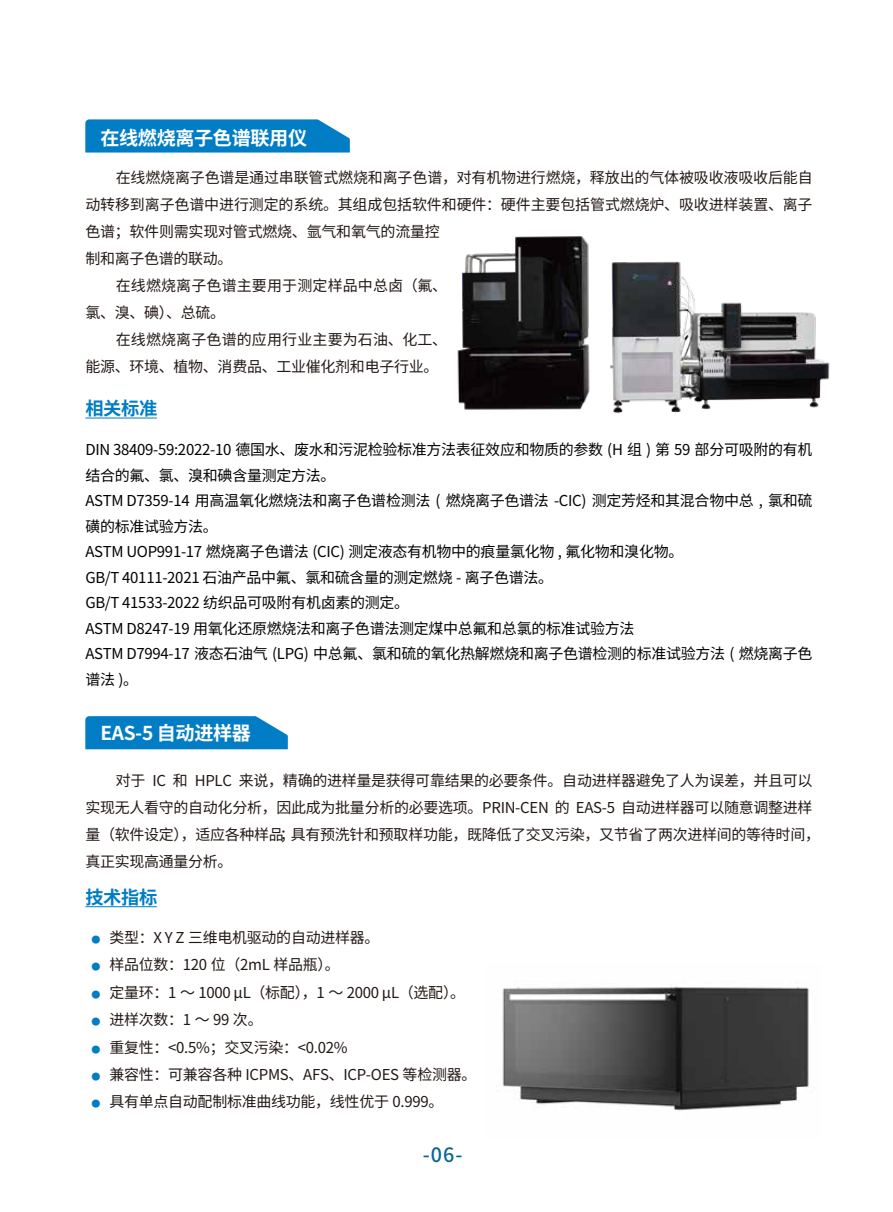
<style>
.page{position:relative;width:893px;height:1212px;background:#fff}
.page>*{position:absolute;margin:0;border:0;box-sizing:border-box;transform-origin:0 0}
.t1{font:500 19.8px "Source Han Sans CN";color:#0a6697}
.t2{font:700 19.2px "Noto Sans Hans";letter-spacing:-.02em;color:#fff}
.t3{font:700 18.3px "Noto Sans Hans";letter-spacing:-.02em;color:#007dc5}
.t4{font:15px/27px "Noto Sans Hans";letter-spacing:-.02em;color:#221815}
.t5{font:15px/25.5px "Noto Sans Hans";letter-spacing:-.02em;color:#040000}
.t6{font:15px "Noto Sans Hans";letter-spacing:.01em;color:#221815}
.s1{font-size:9px;color:#007dc5}
</style>
<div class="page">
<svg style="left:85px;top:716px;width:203px;height:33px;background:#0d83c8"></svg>
<svg style="left:85px;top:119px;width:265px;height:34px;background:#0f85c8"></svg>
<hr style="left:85px;top:418px;width:72px;height:1px;background:#007dc5">
<hr style="left:85px;top:906px;width:72px;height:1px;background:#007dc5">
<img style="left:457px;top:236px;width:373px;height:178px">
<img style="left:502px;top:986px;width:307px;height:125px">
<p class="t2" style="left:100px;top:127px;width:208px">在线燃烧离子色谱联用仪</p>
<p class="t4" style="left:116px;top:164px;width:698px">在线燃烧离子色谱是通过串联管式燃烧和离子色谱，对有机物进行燃烧，释放出的气体被吸收液吸收后能自</p>
<p class="t4" style="left:85px;top:191px;width:729px">动转移到离子色谱中进行测定的系统。其组成包括软件和硬件：硬件主要包括管式燃烧炉、吸收进样装置、离子</p>
<p class="t4" style="left:85px;top:218px;width:356px">色谱；软件则需实现对管式燃烧、氩气和氧气的流量控</p>
<p class="t4" style="left:85px;top:245px;width:149px">制和离子色谱的联动。</p>
<p class="t6" style="left:116px;top:277px;width:333px">在线燃烧离子色谱主要用于测定样品中总卤（氟、</p>
<p class="t4" style="left:85px;top:299px;width:141px">氯、溴、碘）、总硫。</p>
<p class="t6" style="left:116px;top:331px;width:333px">在线燃烧离子色谱的应用行业主要为石油、化工、</p>
<p class="t4" style="left:85px;top:353px;width:355px">能源、环境、植物、消费品、工业催化剂和电子行业。</p>
<p class="t3" style="left:85px;top:398px;width:73px">相关标准</p>
<p class="t5" style="left:85px;top:437px;width:729px">DIN 38409-59:2022-10 德国水、废水和污泥检验标准方法表征效应和物质的参数 (H 组 ) 第 59 部分可吸附的有机结合的氟、氯、溴和碘含量测定方法。<br>ASTM D7359-14 用高温氧化燃烧法和离子色谱检测法 ( 燃烧离子色谱法 -CIC) 测定芳烃和其混合物中总 , 氯和硫磺的标准试验方法。<br>ASTM UOP991-17 燃烧离子色谱法 (CIC) 测定液态有机物中的痕量氯化物 , 氟化物和溴化物。<br>GB/T 40111-2021 石油产品中氟、氯和硫含量的测定燃烧 - 离子色谱法。<br>GB/T 41533-2022 纺织品可吸附有机卤素的测定。<br>ASTM D8247-19 用氧化还原燃烧法和离子色谱法测定煤中总氟和总氯的标准试验方法<br>ASTM D7994-17 液态石油气 (LPG) 中总氟、氯和硫的氧化热解燃烧和离子色谱检测的标准试验方法 ( 燃烧离子色谱法 )。</p>
<p class="t2" style="left:100px;top:722px;width:152px">EAS-5 自动进样器</p>
<p class="t4" style="left:85px;top:768px;width:736px;text-indent:30px">对于 IC 和 HPLC 来说，精确的进样量是获得可靠结果的必要条件。自动进样器避免了人为误差，并且可以实现无人看守的自动化分析，因此成为批量分析的必要选项。PRIN-CEN 的 EAS-5 自动进样器可以随意调整进样量（软件设定），适应各种样品；具有预洗针和预取样功能，既降低了交叉污染，又节省了两次进样间的等待时间，真正实现高通量分析。</p>
<p class="t3" style="left:85px;top:887px;width:73px">技术指标</p>
<p class="t4" style="left:91px;top:924px;width:290px"><span class="s1">●</span> 类型：X Y Z 三维电机驱动的自动进样器。</p>
<p class="t4" style="left:91px;top:952px;width:250px"><span class="s1">●</span> 样品位数：120 位（2mL 样品瓶）。</p>
<p class="t4" style="left:91px;top:979px;width:375px"><span class="s1">●</span> 定量环：1 ～ 1000 μL（标配），1 ～ 2000 μL（选配）。</p>
<p class="t4" style="left:91px;top:1006px;width:173px"><span class="s1">●</span> 进样次数：1 ～ 99 次。</p>
<p class="t4" style="left:91px;top:1034px;width:258px"><span class="s1">●</span> 重复性：&lt;0.5%；交叉污染：&lt;0.02%</p>
<p class="t4" style="left:91px;top:1061px;width:386px"><span class="s1">●</span> 兼容性：可兼容各种 ICPMS、AFS、ICP-OES 等检测器。</p>
<p class="t4" style="left:91px;top:1088px;width:354px"><span class="s1">●</span> 具有单点自动配制标准曲线功能，线性优于 0.999。</p>
<h1 class="t1" style="left:423px;top:1143px;width:41px">-06-</h1>
</div>
